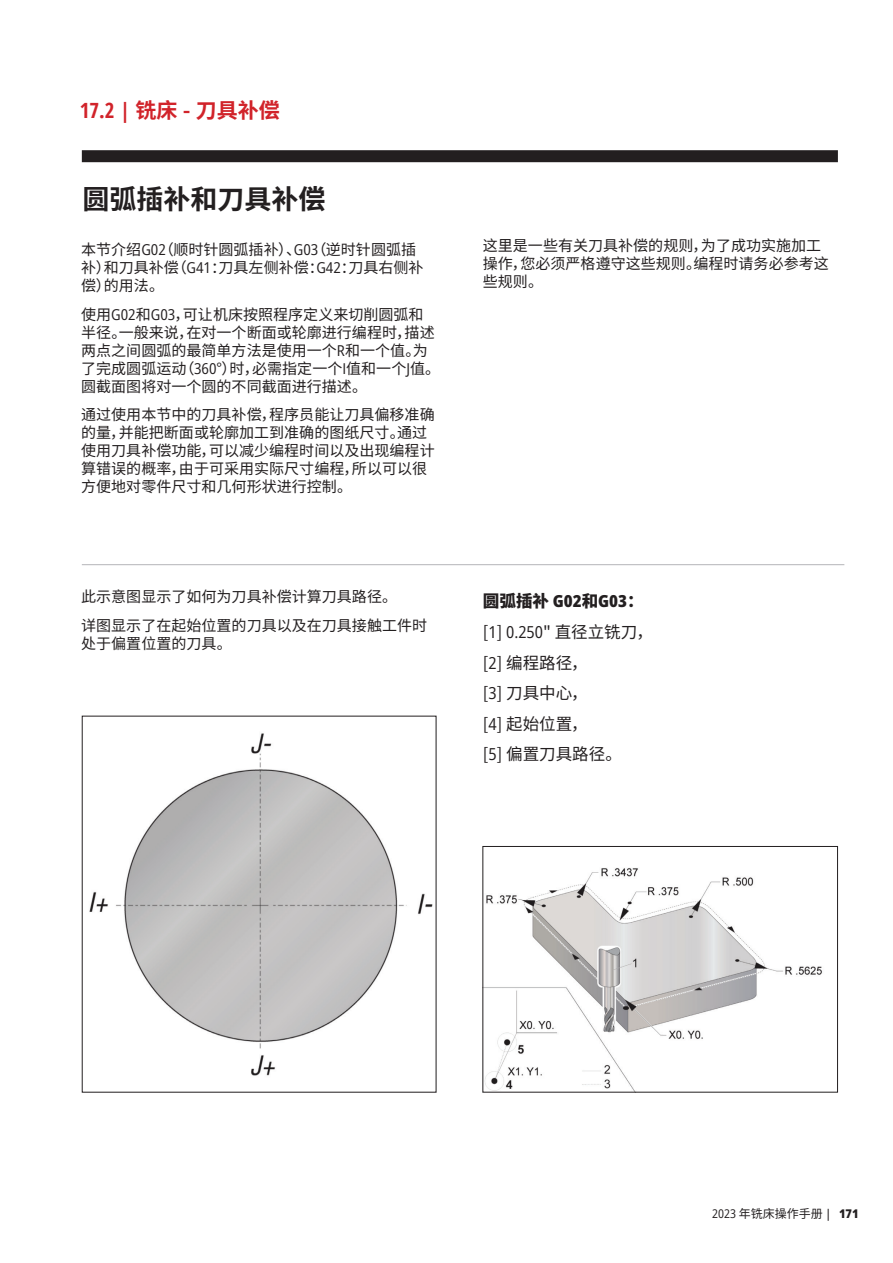
<style>
.page{position:relative;width:893px;height:1263px;background:#fff}
.page>*{position:absolute;margin:0;border:0;box-sizing:border-box;transform-origin:0 0}
.t1{font:700 27px "Noto Sans CJ Ksc";color:#231f20}
.t2{font:700 21px "Noto Sans CJ Ksc";color:#d1232a}
.t3{font:16.5px/30.6px "Noto Sans CJ Ksc";color:#231f20}
.t4{font:15px/18px "Noto Sans CJ Ksc";color:#231f20}
.t5{font:12px "Noto Sans CJ Ksc";color:#231f20}
.s1{font-family:"Open Sans";font-stretch:condensed}
.s2{font-family:"Open Sans";font-stretch:semi-condensed}
.s3{font-weight:900}
.s4{font-family:"Open Sans";font-weight:800;font-stretch:semi-condensed}
.s5{font-family:"Open Sans";font-weight:500;font-stretch:semi-condensed}
</style>
<div class="page">
<div style="left:82px;top:150px;width:756px;height:12px;background:#231f20"></div>
<img style="left:89px;top:733px;width:344px;height:343px">
<img style="left:484px;top:868px;width:338px;height:222px">
<div style="left:482px;top:846px;width:356px;height:246px;border:1px solid #231f20"></div>
<hr style="left:82px;top:564px;width:762px;height:1px;background:#bcbdc0">
<h2 class="t2" style="left:80px;top:99px;width:202px"><span class="s1">17.2 |</span> 铣床 - 刀具补偿</h2>
<h1 class="t1" style="left:82px;top:184px;width:245px">圆弧插补和刀具补偿</h1>
<p class="t4" style="left:81px;top:240px;width:344px">本节介绍<span class="s2">G02</span>（顺时针圆弧插补）、<span class="s2">G03</span>（逆时针圆弧插补）和刀具补偿（<span class="s2">G41</span>：刀具左侧补偿：<span class="s2">G42</span>：刀具右侧补偿）的用法。</p>
<p class="t4" style="left:81px;top:305px;width:361px">使用<span class="s2">G02</span>和<span class="s2">G03</span>，可让机床按照程序定义来切削圆弧和半径。一般来说，在对一个断面或轮廓进行编程时，描述两点之间圆弧的最简单方法是使用一个<span class="s2">R</span>和一个值。为了完成圆弧运动（<span class="s2">360</span>°）时，必需指定一个<span class="s2">I</span>值和一个<span class="s2">J</span>值。圆截面图将对一个圆的不同截面进行描述。</p>
<p class="t4" style="left:81px;top:406px;width:355px">通过使用本节中的刀具补偿，程序员能让刀具偏移准确的量，并能把断面或轮廓加工到准确的图纸尺寸。通过使用刀具补偿功能，可以减少编程时间以及出现编程计算错误的概率，由于可采用实际尺寸编程，所以可以很方便地对零件尺寸和几何形状进行控制。</p>
<p class="t4" style="left:81px;top:583px;width:347px;line-height:28.8px">此示意图显示了如何为刀具补偿计算刀具路径。<br>详图显示了在起始位置的刀具以及在刀具接触工件时</p>
<p class="t4" style="left:81px;top:635px;width:152px">处于偏置位置的刀具。</p>
<p class="t4" style="left:483px;top:236px;width:347px">这里是一些有关刀具补偿的规则，为了成功实施加工操作，您必须严格遵守这些规则。编程时请务必参考这些规则。</p>
<p class="t3" style="left:483px;top:586px;width:171px"><span class="s3">圆弧插补</span> <span class="s4">G02</span><span class="s3">和</span><span class="s4">G03</span><span class="s3">：</span>[<span class="s2">1</span>] <span class="s2">0.250</span>" 直径立铣刀，[<span class="s2">2</span>] 编程路径，<br>[<span class="s2">3</span>] 刀具中心，<br>[<span class="s2">4</span>] 起始位置，<br>[<span class="s2">5</span>] 偏置刀具路径。</p>
<p class="t5" style="left:712px;top:1206px;width:148px"><span class="s2">2023</span> 年铣床操作手册 <span class="s5">|</span> <span class="s4">171</span></p>
</div>
